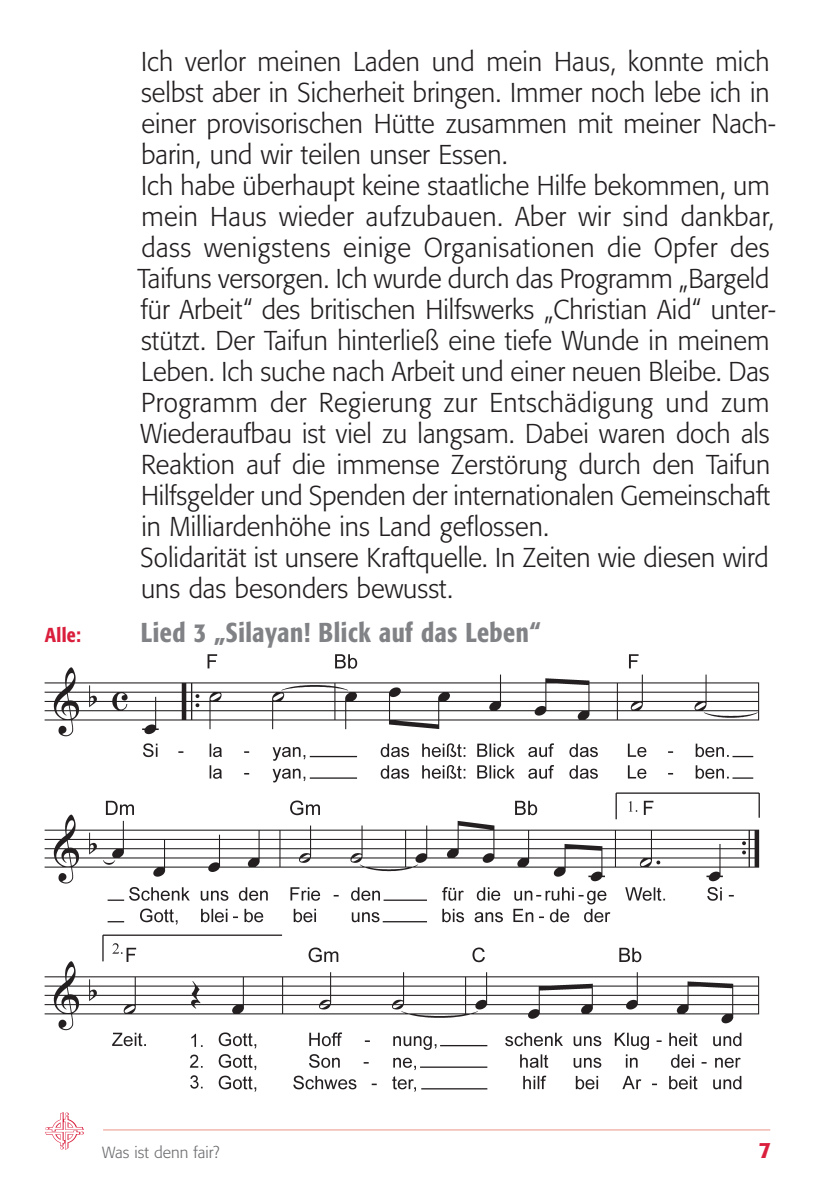
<style>
.page{position:relative;width:828px;height:1180px;background:#fff}
.page>*{position:absolute;margin:0;border:0;box-sizing:border-box;transform-origin:0 0}
.t1{font:300 27px/31px "Formata BQ";color:#231f20}
.t2{font:500 27px "Formata Condensed BQ";letter-spacing:.02em;color:#808285}
.t3{font:500 22px "Formata BQ";color:#da1f3d}
.t4{font:500 20px "Formata Condensed BQ";color:#da1f3d}
.t5{font:300 16px "Formata BQ";color:#6c6d70}
</style>
<div class="page">
<hr style="left:103px;top:1129px;width:667px;height:1px;background:#ea9488">
<img style="left:45px;top:1112px;width:38px;height:37px">
<img style="left:44px;top:654px;width:715px;height:438px">
<p class="t1" style="left:138px;top:46px;width:639px">Ich verlor meinen Laden und mein Haus, konnte mich selbst aber in Sicherheit bringen. Immer noch lebe ich in einer provisorischen Hütte zusammen mit meiner Nach&shy;barin, und wir teilen unser Essen.<br>Ich habe überhaupt keine staatliche Hilfe bekommen, um mein Haus wieder aufzubauen. Aber wir sind dankbar, dass wenigstens einige Organisationen die Opfer des Taifuns versorgen. Ich wurde durch das Programm „Bargeld für Arbeit“ des britischen Hilfswerks „Christian Aid“ unter&shy;stützt. Der Taifun hinterließ eine tiefe Wunde in meinem Leben. Ich suche nach Arbeit und einer neuen Bleibe. Das Programm der Regierung zur Entschädigung und zum Wiederaufbau ist viel zu langsam. Dabei waren doch als Reaktion auf die immense Zerstörung durch den Taifun Hilfsgelder und Spenden der internationalen Gemeinschaft in Milliardenhöhe ins Land geflossen.<br>Solidarität ist unsere Kraftquelle. In Zeiten wie diesen wird uns das besonders bewusst.</p>
<p class="t4" style="left:45px;top:622px;width:38px">Alle:</p>
<p class="t2" style="left:141px;top:616px;width:401px">Lied 3 „Silayan! Blick auf das Leben“</p>
<p class="t5" style="left:102px;top:1142px;width:119px">Was ist denn fair?</p>
<p class="t3" style="left:758px;top:1136px;width:14px">7</p>
</div>
